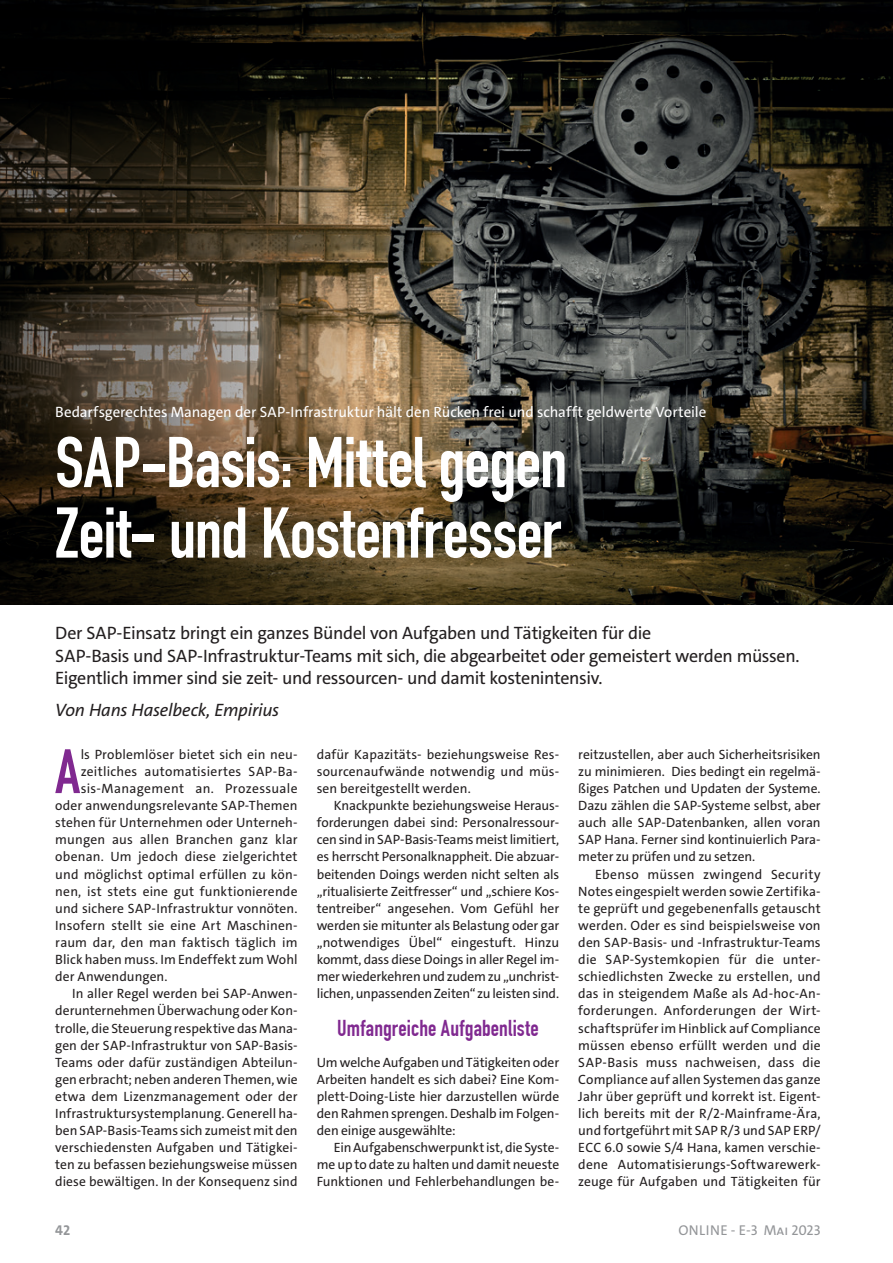
<style>
.page{position:relative;width:893px;height:1263px;background:#fff}
.page>*{position:absolute;margin:0;border:0;box-sizing:border-box;transform-origin:0 0}
.t1{font:700 70.5px/70.5px "DIN Condensed";letter-spacing:-.01em;color:#fff}
.t2{font:700 61.5px "DIN Condensed";color:#802990}
.t3{font:700 22.5px "DIN Condensed";letter-spacing:.005em;color:#802990}
.t4{font:18px/22.5px "The Sans";letter-spacing:-.02em;color:#231f20}
.t5{font:italic 18px "The Sans";letter-spacing:-.015em;color:#231f20}
.t6{font:15px "The Sans";letter-spacing:-.005em;color:#fff}
.t7{font:14.25px "The Sans";letter-spacing:.01em;color:#939598}
.t8{font:700 14.25px "The Sans";color:#939598}
.t9{font:13.5px/17.1px "The Sans";letter-spacing:.005em;color:#231f20;text-align:justify}
</style>
<div class="page">
<img style="left:404px;top:0;width:489px;height:605px">
<svg style="left:0;top:0;width:404px;height:605px;background:#3e3322"></svg>
<p class="t6" style="left:55px;top:402px;width:653px">Bedarfsgerechtes Managen der SAP-Infrastruktur hält den Rücken frei und schafft geldwerte Vorteile</p>
<h1 class="t1" style="left:55px;top:428px;width:514px">SAP-Basis: Mittel gegen<br>Zeit- und Kostenfresser</h1>
<p class="t4" style="left:55px;top:622px;width:746px">Der SAP-Einsatz bringt ein ganzes Bündel von Aufgaben und Tätigkeiten für die<br>SAP-Basis und SAP-Infrastruktur-Teams mit sich, die abgearbeitet oder gemeistert werden müssen.<br>Eigentlich immer sind sie zeit- und ressourcen- und damit kostenintensiv.</p>
<h3 class="t5" style="left:55px;top:698px;width:225px">Von Hans Haselbeck, Empirius</h3>
<h2 class="t2" style="left:55px;top:735px;width:27px">A</h2>
<p class="t9" style="left:81px;top:746px;width:218px">ls Problemlöser bietet sich ein neu-</p>
<p class="t9" style="left:81px;top:763px;width:218px">zeitliches automatisiertes SAP-Ba-</p>
<p class="t9" style="left:81px;top:780px;width:218px">sis-Management an. Prozessuale</p>
<p class="t9" style="left:55px;top:797px;width:244px">oder anwendungsrelevante SAP-Themen</p>
<p class="t9" style="left:55px;top:814px;width:244px">stehen für Unternehmen oder Unterneh-</p>
<p class="t9" style="left:55px;top:831px;width:244px">mungen aus allen Branchen ganz klar</p>
<p class="t9" style="left:55px;top:848px;width:244px">obenan. Um jedoch diese zielgerichtet</p>
<p class="t9" style="left:55px;top:865px;width:244px">und möglichst optimal erfüllen zu kön-</p>
<p class="t9" style="left:55px;top:883px;width:244px">nen, ist stets eine gut funktionierende</p>
<p class="t9" style="left:55px;top:900px;width:244px">und sichere SAP-Infrastruktur vonnöten.</p>
<p class="t9" style="left:55px;top:917px;width:244px">Insofern stellt sie eine Art Maschinen-</p>
<p class="t9" style="left:55px;top:934px;width:244px">raum dar, den man faktisch täglich im</p>
<p class="t9" style="left:55px;top:951px;width:244px">Blick haben muss. Im Endeffekt zum Wohl</p>
<p class="t9" style="left:55px;top:968px;width:114px">der Anwendungen.</p>
<p class="t9" style="left:72px;top:985px;width:227px">In aller Regel werden bei SAP-Anwen-</p>
<p class="t9" style="left:55px;top:1002px;width:243px">derunternehmen Überwachung oder Kon-</p>
<p class="t9" style="left:55px;top:1019px;width:244px">trolle, die Steuerung respektive das Mana-</p>
<p class="t9" style="left:55px;top:1036px;width:244px">gen der SAP-Infrastruktur von SAP-Basis-</p>
<p class="t9" style="left:55px;top:1054px;width:244px">Teams oder dafür zuständigen Abteilun-</p>
<p class="t9" style="left:55px;top:1071px;width:244px">gen erbracht; neben anderen Themen, wie</p>
<p class="t9" style="left:55px;top:1088px;width:244px">etwa dem Lizenzmanagement oder der</p>
<p class="t9" style="left:55px;top:1105px;width:244px">Infrastruktursystemplanung. Generell ha-</p>
<p class="t9" style="left:55px;top:1122px;width:244px">ben SAP-Basis-Teams sich zumeist mit den</p>
<p class="t9" style="left:55px;top:1139px;width:244px">verschiedensten Aufgaben und Tätigkei-</p>
<p class="t9" style="left:55px;top:1156px;width:244px">ten zu befassen beziehungsweise müssen</p>
<p class="t9" style="left:55px;top:1173px;width:244px">diese bewältigen. In der Konsequenz sind</p>
<p class="t9" style="left:317px;top:746px;width:244px">dafür Kapazitäts- beziehungsweise Res&shy;sourcenaufwände notwendig und müs&shy;sen bereitgestellt werden.</p>
<p class="t9" style="left:317px;top:797px;width:244px;text-indent:17px">Knackpunkte beziehungsweise Heraus&shy;forderungen dabei sind: Personalressour&shy;cen sind in SAP-Basis-Teams meist limitiert, es herrscht Personalknappheit. Die abzuar&shy;beitenden Doings werden nicht selten als „ritualisierte Zeitfresser“ und „schiere Kos&shy;tentreiber“ angesehen. Vom Gefühl her werden sie mitunter als Belastung oder gar „notwendiges Übel“ eingestuft. Hinzu kommt, dass diese Doings in aller Regel im&shy;mer wiederkehren und zudem zu „unchrist&shy;lichen, unpassenden Zeiten“ zu leisten sind.</p>
<h3 class="t3" style="left:337px;top:1015px;width:203px">Umfangreiche Aufgabenliste</h3>
<p class="t9" style="left:317px;top:1054px;width:244px">Um welche Aufgaben und Tätigkeiten oder Arbeiten handelt es sich dabei? Eine Kom&shy;plett-Doing-Liste hier darzustellen würde den Rahmen sprengen. Deshalb im Folgen&shy;den einige ausgewählte:</p>
<p class="t9" style="left:317px;top:1139px;width:244px;text-indent:17px">Ein Aufgabenschwerpunkt ist, die Syste&shy;me up to date zu halten und damit neueste Funktionen und Fehlerbehandlungen be-</p>
<p class="t9" style="left:578px;top:746px;width:244px">reitzustellen, aber auch Sicherheitsrisiken zu minimieren. Dies bedingt ein regelmä&shy;ßiges Patchen und Updaten der Systeme.<br>Dazu zählen die SAP-Systeme selbst, aber auch alle SAP-Datenbanken, allen voran SAP Hana. Ferner sind kontinuierlich Para&shy;meter zu prüfen und zu setzen.</p>
<p class="t9" style="left:578px;top:865px;width:244px;text-indent:17px">Ebenso müssen zwingend Security Notes eingespielt werden sowie Zertifika&shy;te geprüft und gegebenenfalls getauscht werden. Oder es sind beispielsweise von den SAP-Basis- und -Infrastruktur-Teams die SAP-Systemkopien für die unter&shy;schiedlichsten Zwecke zu erstellen, und das in steigendem Maße als Ad-hoc-An&shy;forderungen. Anforderungen der Wirt&shy;schaftsprüfer im Hinblick auf Compliance müssen ebenso erfüllt werden und die SAP-Basis muss nachweisen, dass die Compliance auf allen Systemen das ganze Jahr über geprüft und korrekt ist. Eigent&shy;lich bereits mit der R/2-Mainframe-Ära, und fortgeführt mit SAP R/3 und SAP ERP/ ECC 6.0 sowie S/4 Hana, kamen verschie&shy;dene Automatisierungs-Softwarewerk&shy;zeuge für Aufgaben und Tätigkeiten für</p>
<p class="t8" style="left:55px;top:1221px;width:16px">42</p>
<p class="t7" style="left:678px;top:1221px;width:144px">ONLINE - E-3 Mai 2023</p>
</div>
